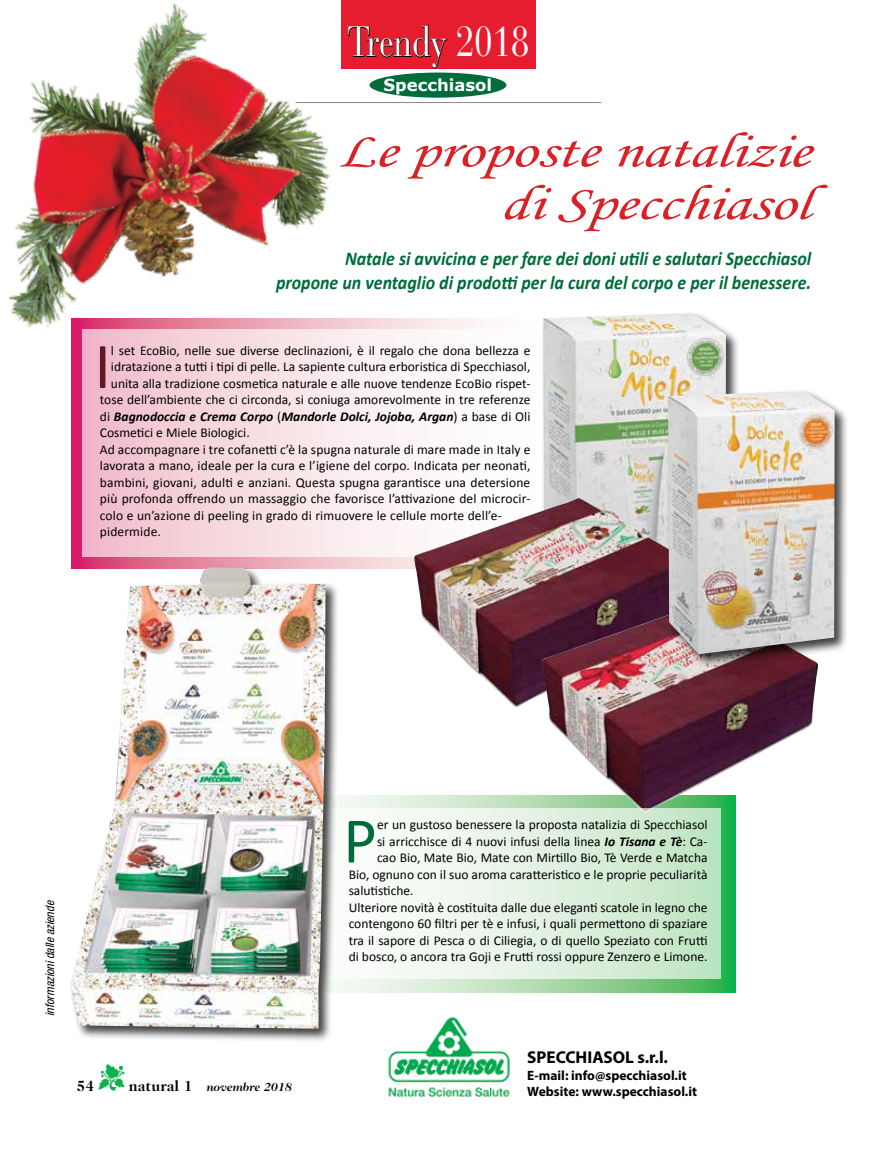
<style>
.page{position:relative;width:893px;height:1149px;background:#fff}
.page>*{position:absolute;margin:0;border:0;box-sizing:border-box;transform-origin:0 0}
.t1{font:65.55px "Calibri";color:#5f1b27}
.t2{font:65.55px "Calibri";color:#006b3b}
.t3{font:49.65px/52.5px "Monotype Corsiva";color:#da2128;text-align:right;scale:1.28 1}
.t4{font:42.15px "Bauer Bodoni";letter-spacing:-.01em;color:#fff;scale:.8 1}
.t5{font:italic 700 19.5px/24px "Calibri";color:#006b3b;text-align:right;scale:.92 1}
.t6{font:700 17.1px "Myriad Pro";color:#000}
.t7{font:700 16.5px "Verdana";color:#fff}
.t8{font:700 15px "Caslon 224 IT Cby BT";color:#000}
.t9{font:13.5px "Calibri";color:#000}
.t10{font:italic 700 13.5px "Calibri";color:#000}
.t11{font:700 13.5px/16.5px "Myriad Pro";color:#000}
.t12{font:italic condensed 12px "Helvetica Neue";color:#000}
.t13{font:italic 700 12px "Caslon 224 IT Cby BT";color:#000}
.s1{font-weight:400;font-style:normal}
.s2{color:#0db14b}
.s3{font-style:normal;font-size:15px}
.s4{font-weight:700;font-style:italic}
</style>
<div class="page">
<svg style="left:339px;top:795px;width:397px;height:196px;background:#95d6a2"></svg>
<svg style="left:71px;top:318px;width:407px;height:250px;background:#e785a7"></svg>
<svg style="left:82px;top:329px;width:396px;height:227px"></svg>
<hr style="left:296px;top:102px;width:305px;height:1px;background:#90868a">
<div style="left:341px;top:0;width:195px;height:68px;background:#e51d2e"></div>
<div style="left:369px;top:72px;width:137px;height:26px;background:#006b3b;border-radius:50%"></div>
<svg style="left:381px;top:24px;width:67px;height:45px"></svg>
<img style="left:388px;top:1017px;width:122px;height:80px">
<div style="left:541px;top:311px;width:199px;height:304px;background:#000;opacity:.75"></div>
<img style="left:543px;top:313px;width:183px;height:184px">
<img style="left:412px;top:497px;width:254px;height:210px">
<img style="left:541px;top:600px;width:277px;height:211px">
<div style="left:666px;top:389px;width:183px;height:278px;background:#000;opacity:.75"></div>
<img style="left:668px;top:391px;width:167px;height:263px">
<div style="left:317px;top:808px;width:403px;height:170px;background:linear-gradient(to right,#fff,#c1e5c5)"></div>
<div style="left:69px;top:565px;width:270px;height:477px;background:#000;opacity:.75"></div>
<img style="left:71px;top:567px;width:255px;height:461px">
<img style="left:9px;top:2px;width:372px;height:390px">
<h3 class="t4" style="left:348px;top:17px;width:229px">Trendy 2018</h3>
<p class="t7" style="left:383px;top:73px;width:110px">Specchiasol</p>
<h2 class="t3" style="left:337px;top:125px;width:370px">Le proposte natalizie di Specchiasol</h2>
<h3 class="t5" style="left:276px;top:246px;width:583px">Natale si avvicina e per fare dei doni utili e salutari Specchiasol<br>propone un ventaglio di prodotti per la cura del corpo e per il benessere.</h3>
<h1 class="t1" style="left:94px;top:324px;width:18px">I</h1>
<p class="t9" style="left:111px;top:342px;width:421px">l set EcoBio, nelle sue diverse declinazioni, è il regalo che dona bellezza e</p>
<p class="t9" style="left:111px;top:358px;width:421px">idratazione a tutti i tipi di pelle. La sapiente cultura erboristica di Specchiasol,</p>
<p class="t9" style="left:111px;top:375px;width:421px">unita alla tradizione cosmetica naturale e alle nuove tendenze EcoBio rispet-</p>
<p class="t9" style="left:100px;top:391px;width:432px">tose dell’ambiente che ci circonda, si coniuga amorevolmente in tre referenze</p>
<p class="t10" style="left:100px;top:407px;width:432px"><span class="s1">di</span> Bagnodoccia e Crema Corpo <span class="s1">(</span>Mandorle Dolci, Jojoba, Argan<span class="s1">) a base di Oli</span></p>
<p class="t9" style="left:100px;top:424px;width:151px">Cosmetici e Miele Biologici.</p>
<p class="t9" style="left:100px;top:441px;width:432px">Ad accompagnare i tre cofanetti c’è la spugna naturale di mare made in Italy e</p>
<p class="t9" style="left:100px;top:457px;width:432px">lavorata a mano, ideale per la cura e l’igiene del corpo. Indicata per neonati,</p>
<p class="t9" style="left:100px;top:473px;width:432px">bambini, giovani, adulti e anziani. Questa spugna garantisce una detersione</p>
<p class="t9" style="left:100px;top:490px;width:432px">più profonda offrendo un massaggio che favorisce l’attivazione del microcir-</p>
<p class="t9" style="left:100px;top:506px;width:404px">colo e un’azione di peeling in grado di rimuovere le cellule morte dell’e-</p>
<p class="t9" style="left:100px;top:523px;width:63px">pidermide.</p>
<p class="t12" style="left:43px;top:1015px;width:117px;rotate:-90deg">informazioni dalle aziende</p>
<p class="t13" style="left:99px;top:1079px;width:195px"><span class="s2">▼</span> <span class="s3">natural 1</span> novembre 2018</p>
<p class="t8" style="left:77px;top:1076px;width:19px">54</p>
<h1 class="t2" style="left:343px;top:798px;width:35px">P</h1>
<p class="t9" style="left:377px;top:816px;width:332px">er un gustoso benessere la proposta natalizia di Specchiasol</p>
<p class="t9" style="left:377px;top:832px;width:332px">si arricchisce di 4 nuovi infusi della linea <span class="s4">Io Tisana e Tè</span>: Ca-</p>
<p class="t9" style="left:377px;top:849px;width:332px">cao Bio, Mate Bio, Mate con Mirtillo Bio, Tè Verde e Matcha</p>
<p class="t9" style="left:349px;top:865px;width:360px">Bio, ognuno con il suo aroma caratteristico e le proprie peculiarità</p>
<p class="t9" style="left:349px;top:882px;width:67px">salutistiche.</p>
<p class="t9" style="left:349px;top:898px;width:360px">Ulteriore novità è costituita dalle due eleganti scatole in legno che</p>
<p class="t9" style="left:349px;top:915px;width:360px">contengono 60 filtri per tè e infusi, i quali permettono di spaziare</p>
<p class="t9" style="left:349px;top:931px;width:360px">tra il sapore di Pesca o di Ciliegia, o di quello Speziato con Frutti</p>
<p class="t9" style="left:349px;top:948px;width:360px">di bosco, o ancora tra Goji e Frutti rossi oppure Zenzero e Limone.</p>
<p class="t6" style="left:527px;top:1045px;width:142px">SPECCHIASOL s.r.l.</p>
<p class="t11" style="left:527px;top:1066px;width:171px">E-mail: info@specchiasol.it<br>Website: www.specchiasol.it</p>
</div>
